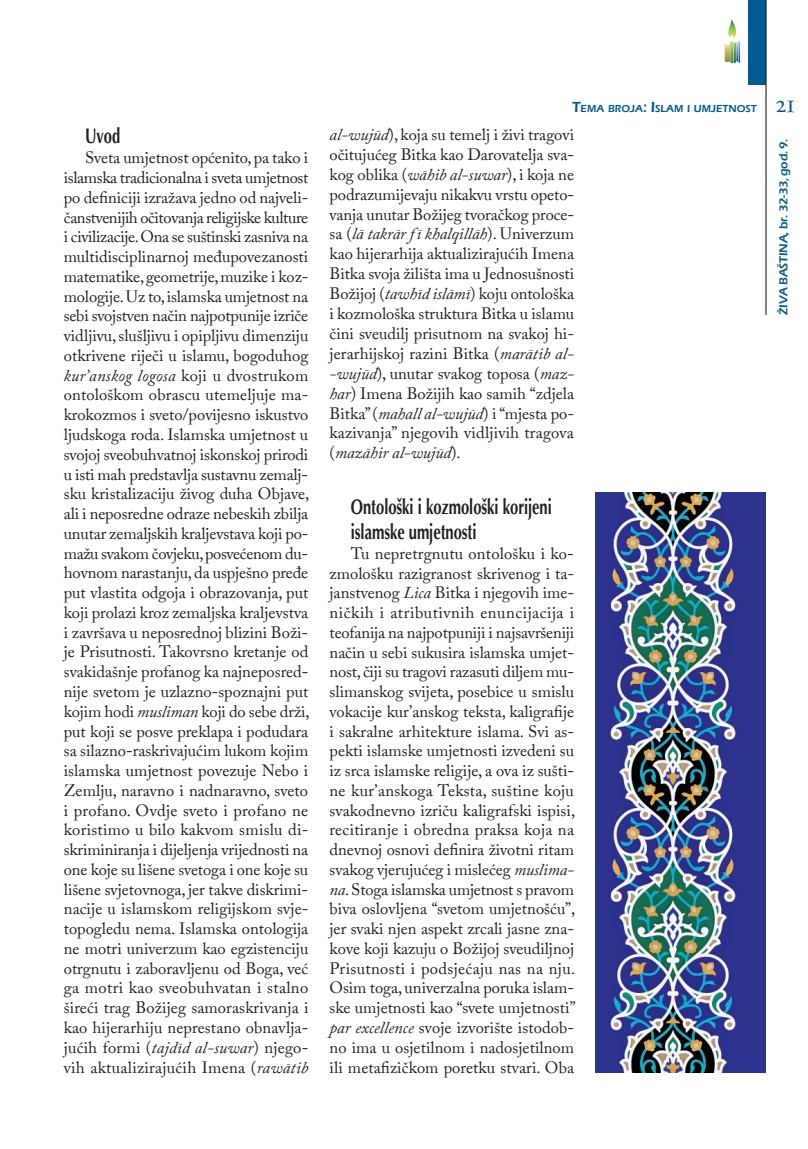
<style>
.page{position:relative;width:808px;height:1149px;background:#fff}
.page>*{position:absolute;margin:0;border:0;box-sizing:border-box;transform-origin:0 0}
.t1{font:24px "Garry Mondrian Expt 3 Light SH";color:#005b94}
.t2{font:700 21px/25.7px "Optima";color:#231f20;scale:.7 1}
.t3{font:16.5px/19.8px "Adobe Caslon Pro";color:#231f20}
.t4{font:600 12px "Eras ITC";letter-spacing:-.02em;color:#005b94}
.t5{font:600 10.5px "Eras ITC";color:#005b94}
.s1{font-style:italic}
.s2{font-size:15px}
</style>
<div class="page">
<div style="left:748px;top:0;width:17px;height:85px;background:#005b94"></div>
<hr style="left:765px;top:0;width:1px;height:315px;background:#231f20">
<svg style="left:725px;top:19px;width:15px;height:44px"></svg>
<img style="left:595px;top:492px;width:170px;height:579px">
<p class="t2" style="left:85px;top:124px;width:52px">Uvod</p>
<p class="t3" style="left:64px;top:148px;width:247px;text-indent:21px">Sveta umjetnost općenito, pa tako i islamska tradicionalna i sveta umjetnost po definiciji izražava jedno od najveli&shy;čanstvenijih očitovanja religijske kulture i civilizacije. Ona se suštinski zasniva na multidisciplinarnoj međupovezanosti matematike, geometrije, muzike i koz&shy;mologije. Uz to, islamska umjetnost na sebi svojstven način najpotpunije izriče vidljivu, slušljivu i opipljivu dimenziju otkrivene riječi u islamu, bogoduhog <span class="s1">kur’anskog logosa</span> koji u dvostrukom ontološkom obrascu utemeljuje ma&shy;krokozmos i sveto/povijesno iskustvo ljudskoga roda. Islamska umjetnost u svojoj sveobuhvatnoj iskonskoj prirodi u isti mah predstavlja sustavnu zemalj&shy;sku kristalizaciju živog duha Objave, ali i neposredne odraze nebeskih zbilja unutar zemaljskih kraljevstava koji po&shy;mažu svakom čovjeku, posvećenom du&shy;hovnom narastanju, da uspješno pređe put vlastita odgoja i obrazovanja, put koji prolazi kroz zemaljska kraljevstva i završava u neposrednoj blizini Boži&shy;je Prisutnosti. Takovrsno kretanje od svakidašnje profanog ka najneposred&shy;nije svetom je uzlazno-spoznajni put kojim hodi <span class="s1">musliman</span> koji do sebe drži, put koji se posve preklapa i podudara sa silazno-raskrivajućim lukom kojim islamska umjetnost povezuje Nebo i Zemlju, naravno i nadnaravno, sveto i profano. Ovdje sveto i profano ne koristimo u bilo kakvom smislu di&shy;skriminiranja i dijeljenja vrijednosti na one koje su lišene svetoga i one koje su lišene svjetovnoga, jer takve diskrimi&shy;nacije u islamskom religijskom svje&shy;topogledu nema. Islamska ontologija ne motri univerzum kao egzistenciju otrgnutu i zaboravljenu od Boga, već ga motri kao sveobuhvatan i stalno šireći trag Božijeg samoraskrivanja i kao hijerarhiju neprestano obnavlja&shy;jućih formi (<span class="s1">tajdīd al-suwar</span>) njego&shy;vih aktualizirajućih Imena (<span class="s1">rawātib</span></p>
<p class="t5" style="left:572px;top:102px;width:186px"><span class="s2">T</span>EMA BROJA<span class="s2">: I</span>SLAM I UMJETNOST</p>
<h1 class="t1" style="left:775px;top:88px;width:21px">21</h1>
<p class="t3" style="left:330px;top:124px;width:246px;text-align:justify"><span class="s1">al-wujūd</span>), koja su temelj i živi tragovi očitujućeg Bitka kao Darovatelja sva&shy;kog oblika (<span class="s1">wāhib al-suwar</span>), i koja ne podrazumijevaju nikakvu vrstu opeto&shy;vanja unutar Božijeg tvoračkog proce&shy;sa (<span class="s1">lā takrār f ī khalqillāh</span>). Univerzum kao hijerarhija aktualizirajućih Imena Bitka svoja žilišta ima u Jednosušnosti Božijoj (<span class="s1">tawhīd islāmī</span>) koju ontološka i kozmološka struktura Bitka u islamu čini sveudilj prisutnom na svakoj hi&shy;jerarhijskoj razini Bitka (<span class="s1">marātib al--wujūd</span>), unutar svakog toposa (<span class="s1">maz&shy;har</span>) Imena Božijih kao samih “zdjela Bitka” (<span class="s1">mahall al-wujūd</span>) i “mjesta po&shy;kazivanja” njegovih vidljivih tragova (<span class="s1">mazāhir al-wujūd</span>).</p>
<p class="t2" style="left:351px;top:493px;width:289px">Ontološki i kozmološki korijeni islamske umjetnosti</p>
<p class="t3" style="left:330px;top:543px;width:248px;text-indent:21px">Tu nepretrgnutu ontološku i ko&shy;zmološku razigranost skrivenog i ta&shy;janstvenog <span class="s1">Lica</span> Bitka i njegovih ime&shy;ničkih i atributivnih enuncijacija i teofanija na najpotpuniji i najsavršeniji način u sebi sukusira islamska umjet&shy;nost, čiji su tragovi razasuti diljem mu&shy;slimanskog svijeta, posebice u smislu vokacije kur’anskog teksta, kaligrafije i sakralne arhitekture islama. Svi as&shy;pekti islamske umjetnosti izvedeni su iz srca islamske religije, a ova iz sušti&shy;ne kur’anskoga Teksta, suštine koju svakodnevno izriču kaligrafski ispisi, recitiranje i obredna praksa koja na dnevnoj osnovi definira životni ritam svakog vjerujućeg i mislećeg <span class="s1">muslima&shy;na</span>. Stoga islamska umjetnost s pravom biva oslovljena “svetom umjetnošću”, jer svaki njen aspekt zrcali jasne zna&shy;kove koji kazuju o Božijoj sveudiljnoj Prisutnosti i podsjećaju nas na nju.<br>Osim toga, univerzalna poruka islam&shy;ske umjetnosti kao “svete umjetnosti” <span class="s1">par excellence</span> svoje izvorište istodob&shy;no ima u osjetilnom i nadosjetilnom ili metafizičkom poretku stvari. Oba</p>
<p class="t4" style="left:777px;top:315px;width:178px;rotate:-90deg">ŽIVA BAŠTINA, br. 32-33, god. 9.</p>
</div>
